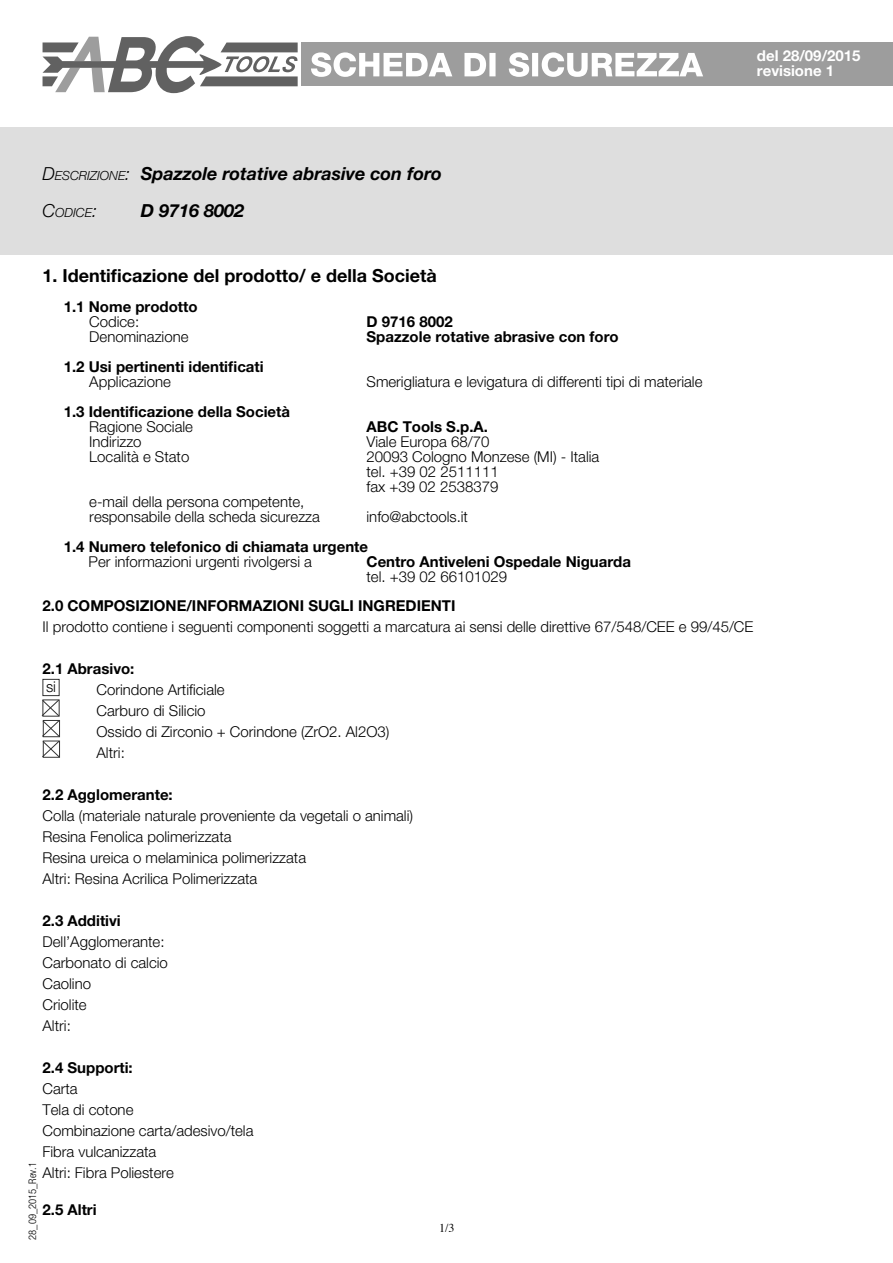
<style>
.page{position:relative;width:893px;height:1263px;background:#fff}
.page>*{position:absolute;margin:0;border:0;box-sizing:border-box;transform-origin:0 0}
.t1{font:italic 700 18px "Helvetica Amos";color:#000}
.t2{font:700 18px "Helvetica Amos";color:#000}
.t3{font:300 15px "Helvetica Amos";color:#000}
.t4{font:700 15px "Helvetica Amos";color:#000}
.t5{font:700 15px "Helvetica Amos";color:#fff}
.t6{font:italic 300 12.6px "Helvetica Amos";color:#000}
.t7{font:12px "Times";color:#000}
.t8{font:300 10.5px "Helvetica Amos Cond";color:#000}
.s1{font-weight:300}
.s2{font-weight:300;font-size:12.6px}
.s3{font-size:18px}
</style>
<div class="page">
<svg style="left:43px;top:36px;width:255px;height:57px"></svg>
<div style="left:301px;top:43px;width:592px;height:43px;background:#9d9d9d"></div>
<div style="left:0;top:128px;width:893px;height:127px;background:#dedede"></div>
<div style="left:43px;top:679px;width:17px;height:17px;border:1px solid #323232"></div>
<svg style="left:41px;top:699px;width:19px;height:59px"></svg>
<svg style="left:311px;top:52px;width:392px;height:25px"></svg>
<p class="t1" style="left:43px;top:163px;width:401px"><span class="s1">D</span><span class="s2">ESCRIZIONE</span><span class="s1">:</span> Spazzole rotative abrasive con foro</p>
<p class="t6" style="left:43px;top:206px;width:56px"><span class="s3">C</span>ODICE<span class="s3">:</span></p>
<p class="t1" style="left:141px;top:201px;width:105px">D 9716 8002</p>
<p class="t1" style="left:141px;top:163px;width:14px">X</p>
<p class="t1" style="left:141px;top:201px;width:120px">X XXXX XXXX</p>
<p class="t2" style="left:43px;top:266px;width:396px">1. Identificazione del prodotto/ e della Società</p>
<p class="t4" style="left:64px;top:298px;width:135px">1.1 Nome prodotto</p>
<p class="t3" style="left:89px;top:313px;width:51px">Codice:</p>
<p class="t4" style="left:367px;top:313px;width:88px">D 9716 8002</p>
<p class="t3" style="left:89px;top:328px;width:101px">Denominazione</p>
<p class="t4" style="left:367px;top:328px;width:254px">Spazzole rotative abrasive con foro</p>
<p class="t4" style="left:64px;top:358px;width:201px">1.2 Usi pertinenti identificati</p>
<p class="t3" style="left:89px;top:373px;width:83px">Applicazione</p>
<p class="t3" style="left:367px;top:373px;width:337px">Smerigliatura e levigatura di differenti tipi di materiale</p>
<p class="t4" style="left:64px;top:403px;width:228px">1.3 Identificazione della Società</p>
<p class="t3" style="left:89px;top:418px;width:105px">Ragione Sociale</p>
<p class="t4" style="left:367px;top:418px;width:123px">ABC Tools S.p.A.</p>
<p class="t3" style="left:89px;top:433px;width:54px">Indirizzo</p>
<p class="t3" style="left:367px;top:433px;width:124px">Viale Europa 68/70</p>
<p class="t3" style="left:89px;top:448px;width:102px">Località e Stato</p>
<p class="t3" style="left:367px;top:448px;width:234px">20093 Cologno Monzese (MI) - Italia</p>
<p class="t3" style="left:367px;top:463px;width:134px">tel. +39 02 2511111</p>
<p class="t3" style="left:367px;top:478px;width:133px">fax +39 02 2538379</p>
<p class="t3" style="left:89px;top:493px;width:217px">e-mail della persona competente,</p>
<p class="t3" style="left:89px;top:508px;width:232px">responsabile della scheda sicurezza</p>
<p class="t3" style="left:367px;top:508px;width:103px">info@abctools.it</p>
<p class="t4" style="left:64px;top:538px;width:306px">1.4 Numero telefonico di chiamata urgente</p>
<p class="t3" style="left:89px;top:553px;width:225px">Per informazioni urgenti rivolgersi a</p>
<p class="t4" style="left:367px;top:553px;width:266px">Centro Antiveleni Ospedale Niguarda</p>
<p class="t3" style="left:367px;top:568px;width:142px">tel. +39 02 66101029</p>
<p class="t5" style="left:757px;top:47px;width:105px">del 28/09/2015</p>
<p class="t5" style="left:757px;top:62px;width:79px">revisione 1</p>
<p class="t4" style="left:43px;top:597px;width:414px">2.0 COMPOSIZIONE/INFORMAZIONI SUGLI INGREDIENTI</p>
<p class="t3" style="left:43px;top:618px;width:712px">Il prodotto contiene i seguenti componenti soggetti a marcatura ai sensi delle direttive 67/548/CEE e 99/45/CE</p>
<p class="t4" style="left:43px;top:660px;width:93px">2.1 Abrasivo:</p>
<p class="t3" style="left:97px;top:681px;width:130px">Corindone Artificiale</p>
<p class="t3" style="left:97px;top:702px;width:111px">Carburo di Silicio</p>
<p class="t3" style="left:97px;top:723px;width:294px">Ossido di Zirconio + Corindone (ZrO2. Al2O3)</p>
<p class="t3" style="left:97px;top:744px;width:30px">Altri:</p>
<p class="t4" style="left:43px;top:786px;width:132px">2.2 Agglomerante:</p>
<p class="t3" style="left:43px;top:807px;width:372px">Colla (materiale naturale proveniente da vegetali o animali)</p>
<p class="t3" style="left:43px;top:828px;width:191px">Resina Fenolica polimerizzata</p>
<p class="t3" style="left:43px;top:849px;width:265px">Resina ureica o melaminica polimerizzata</p>
<p class="t3" style="left:43px;top:870px;width:216px">Altri: Resina Acrilica Polimerizzata</p>
<p class="t4" style="left:43px;top:912px;width:80px">2.3 Additivi</p>
<p class="t3" style="left:43px;top:933px;width:124px">Dell’Agglomerante:</p>
<p class="t3" style="left:43px;top:954px;width:127px">Carbonato di calcio</p>
<p class="t3" style="left:43px;top:975px;width:50px">Caolino</p>
<p class="t3" style="left:43px;top:996px;width:46px">Criolite</p>
<p class="t3" style="left:43px;top:1017px;width:30px">Altri:</p>
<p class="t4" style="left:43px;top:1059px;width:92px">2.4 Supporti:</p>
<p class="t3" style="left:43px;top:1080px;width:37px">Carta</p>
<p class="t3" style="left:43px;top:1101px;width:92px">Tela di cotone</p>
<p class="t3" style="left:43px;top:1122px;width:212px">Combinazione carta/adesivo/tela</p>
<p class="t3" style="left:43px;top:1143px;width:115px">Fibra vulcanizzata</p>
<p class="t3" style="left:43px;top:1164px;width:133px">Altri: Fibra Poliestere</p>
<p class="t4" style="left:43px;top:1201px;width:56px">2.5 Altri</p>
<p class="t3" style="left:46px;top:678px;width:11px">si</p>
<p class="t8" style="left:26px;top:1239px;width:79px;rotate:-90deg">28_09_2015_Rev.1</p>
<p class="t7" style="left:439px;top:1217px;width:17px">1/3</p>
</div>
